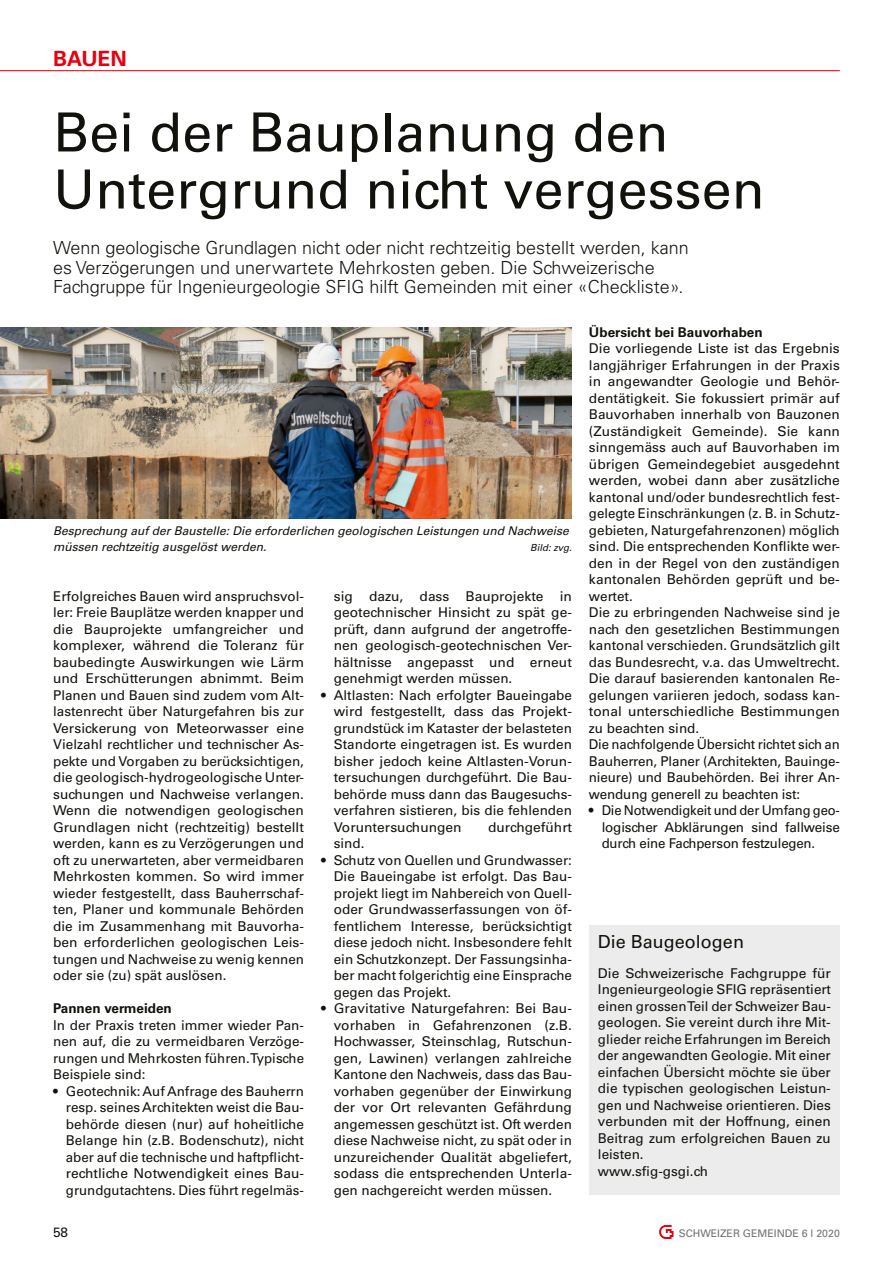
<style>
.page{position:relative;width:893px;height:1263px;background:#fff}
.page>*{position:absolute;margin:0;border:0;box-sizing:border-box;transform-origin:0 0}
.t1{font:54px/57px "Univers LT Std";color:#12120d}
.t2{font:700 21px "Univers LT Std";letter-spacing:-.005em;color:#e7000e}
.t3{font:300 18px/19.5px "Univers LT Std";color:#12120d}
.t4{font:18px "Univers LT Std";color:#12120d}
.t5{font:13.5px/16.5px "Univers LT Std";color:#12120d;text-align:justify}
.t6{font:700 13.5px "Univers LT Std";color:#12120d}
.t7{font:italic 12px/16.5px "Univers LT Std";color:#12120d}
.t8{font:10.5px "Univers LT Std";color:#6f7070}
.t9{font:italic 9.75px "Univers LT Std";color:#12120d}
</style>
<div class="page">
<hr style="left:0;top:70px;width:840px;height:1px;background:#e7000e">
<svg style="left:659px;top:1225px;width:14px;height:14px"></svg>
<div style="left:589px;top:925px;width:251px;height:270px;background:#ececec"></div>
<img style="left:0;top:327px;width:572px;height:191px">
<h2 class="t2" style="left:53px;top:46px;width:75px">BAUEN</h2>
<h1 class="t1" style="left:53px;top:104px;width:713px">Bei der Bauplanung den<br>Untergrund nicht vergessen</h1>
<p class="t3" style="left:53px;top:238px;width:637px">Wenn geologische Grundlagen nicht oder nicht rechtzeitig bestellt werden, kann es Verzögerungen und unerwartete Mehrkosten geben. Die Schweizerische<br>Fachgruppe für Ingenieurgeologie SFIG hilft Gemeinden mit einer «Checkliste».</p>
<p class="t7" style="left:53px;top:522px;width:517px">Besprechung auf der Baustelle: Die erforderlichen geologischen Leistungen und Nachweise müssen rechtzeitig ausgelöst werden.</p>
<p class="t9" style="left:530px;top:542px;width:43px">Bild: zvg.</p>
<p class="t5" style="left:53px;top:588px;width:252px">Erfolgreiches Bauen wird anspruchsvol&shy;ler: Freie Bauplätze werden knapper und die Bauprojekte umfangreicher und komplexer, während die Toleranz für baubedingte Auswirkungen wie Lärm und Erschütterungen abnimmt. Beim Planen und Bauen sind zudem vom Alt&shy;lastenrecht über Naturgefahren bis zur Versickerung von Meteorwasser eine Vielzahl rechtlicher und technischer As&shy;pekte und Vorgaben zu berücksichtigen, die geologisch-hydrogeologische Unter&shy;suchungen und Nachweise verlangen.<br>Wenn die notwendigen geologischen Grundlagen nicht (rechtzeitig) bestellt werden, kann es zu Verzögerungen und oft zu unerwarteten, aber vermeidbaren Mehrkosten kommen. So wird immer wieder festgestellt, dass Bauherrschaf&shy;ten, Planer und kommunale Behörden die im Zusammenhang mit Bauvorha&shy;ben erforderlichen geologischen Leis&shy;tungen und Nachweise zu wenig kennen oder sie (zu) spät auslösen.</p>
<p class="t6" style="left:53px;top:1000px;width:120px">Pannen vermeiden</p>
<p class="t5" style="left:53px;top:1017px;width:252px">In der Praxis treten immer wieder Pan&shy;nen auf, die zu vermeidbaren Verzöge&shy;rungen und Mehrkosten führen. Typische Beispiele sind:</p>
<p class="t5" style="left:66px;top:1083px;width:240px;text-indent:-13px">• Geotechnik: Auf Anfrage des Bauherrn resp. seines Architekten weist die Bau&shy;behörde diesen (nur) auf hoheitliche Belange hin (z.B. Bodenschutz), nicht aber auf die technische und haftpflicht&shy;rechtliche Notwendigkeit eines Bau&shy;grundgutachtens. Dies führt regelmäs-</p>
<p class="t5" style="left:334px;top:588px;width:240px">sig dazu, dass Bauprojekte in geotechnischer Hinsicht zu spät ge&shy;prüft, dann aufgrund der angetroffe&shy;nen geologisch-geotechnischen Ver&shy;hältnisse angepasst und erneut genehmigt werden müssen.</p>
<p class="t5" style="left:334px;top:687px;width:240px;text-indent:-13px">• Altlasten: Nach erfolgter Baueingabe wird festgestellt, dass das Projekt&shy;grundstück im Kataster der belasteten Standorte eingetragen ist. Es wurden bisher jedoch keine Altlasten-Vorun&shy;tersuchungen durchgeführt. Die Bau&shy;behörde muss dann das Baugesuchs&shy;verfahren sistieren, bis die fehlenden Voruntersuchungen</p>
<p class="t5" style="left:488px;top:819px;width:85px">durchgeführt</p>
<p class="t5" style="left:334px;top:835px;width:32px">sind.</p>
<p class="t5" style="left:334px;top:852px;width:240px;text-indent:-13px">• Schutz von Quellen und Grundwasser:<br>Die Baueingabe ist erfolgt. Das Bau&shy;projekt liegt im Nahbereich von Quell&shy;oder Grundwasserfassungen von öf&shy;fentlichem Interesse, berücksichtigt diese jedoch nicht. Insbesondere fehlt ein Schutzkonzept. Der Fassungsinha&shy;ber macht folgerichtig eine Einsprache gegen das Projekt.</p>
<p class="t5" style="left:334px;top:1000px;width:240px;text-indent:-13px">• Gravitative Naturgefahren: Bei Bau&shy;vorhaben in Gefahrenzonen (z.B.<br>Hochwasser, Steinschlag, Rutschun&shy;gen, Lawinen) verlangen zahlreiche Kantone den Nachweis, dass das Bau&shy;vorhaben gegenüber der Einwirkung der vor Ort relevanten Gefährdung angemessen geschützt ist. Oft werden diese Nachweise nicht, zu spät oder in unzureichender Qualität abgeliefert, sodass die entsprechenden Unterla&shy;gen nachgereicht werden müssen.</p>
<p class="t6" style="left:589px;top:324px;width:175px">Übersicht bei Bauvorhaben</p>
<p class="t5" style="left:589px;top:340px;width:252px;text-align:left">Die vorliegende Liste ist das Ergebnis langjähriger Erfahrungen in der Praxis in angewandter Geologie und Behör&shy;dentätigkeit. Sie fokussiert primär auf Bauvorhaben innerhalb von Bauzonen (Zuständigkeit Gemeinde). Sie kann sinngemäss auch auf Bauvorhaben im übrigen Gemeindegebiet ausgedehnt werden, wobei dann aber zusätzliche kantonal und/oder bundesrechtlich fest&shy;gelegte Einschränkungen (z. B. in Schutz&shy;gebieten, Naturgefahrenzonen) möglich sind. Die entsprechenden Konflikte wer&shy;den in der Regel von den zuständigen kantonalen Behörden geprüft und be&shy;wertet.<br>Die zu erbringenden Nachweise sind je nach den gesetzlichen Bestimmungen kantonal verschieden. Grundsätzlich gilt das Bundesrecht, v.a. das Umweltrecht.<br>Die darauf basierenden kantonalen Re&shy;gelungen variieren jedoch, sodass kan&shy;tonal unterschiedliche Bestimmungen zu beachten sind.<br>Die nachfolgende Übersicht richtet sich an Bauherren, Planer (Architekten, Bauinge&shy;nieure) und Baubehörden. Bei ihrer An&shy;wendung generell zu beachten ist:</p>
<p class="t5" style="left:602px;top:802px;width:240px;text-indent:-13px">• Die Notwendigkeit und der Umfang geo&shy;logischer Abklärungen sind fallweise durch eine Fachperson festzulegen.</p>
<h3 class="t4" style="left:598px;top:931px;width:148px">Die Baugeologen</h3>
<p class="t5" style="left:598px;top:964px;width:234px;text-align:left">Die Schweizerische Fachgruppe für Ingenieurgeologie SFIG repräsentiert einen grossen Teil der Schweizer Bau&shy;geologen. Sie vereint durch ihre Mit&shy;glieder reiche Erfahrungen im Bereich der angewandten Geologie. Mit einer einfachen Übersicht möchte sie über die typischen geologischen Leistun&shy;gen und Nachweise orientieren. Dies verbunden mit der Hoffnung, einen Beitrag zum erfolgreichen Bauen zu leisten.<br>www.sfig-gsgi.ch</p>
<p class="t5" style="left:53px;top:1224px;width:17px">58</p>
<p class="t8" style="left:679px;top:1227px;width:163px">SCHWEIZER GEMEINDE 6 l 2020</p>
</div>
